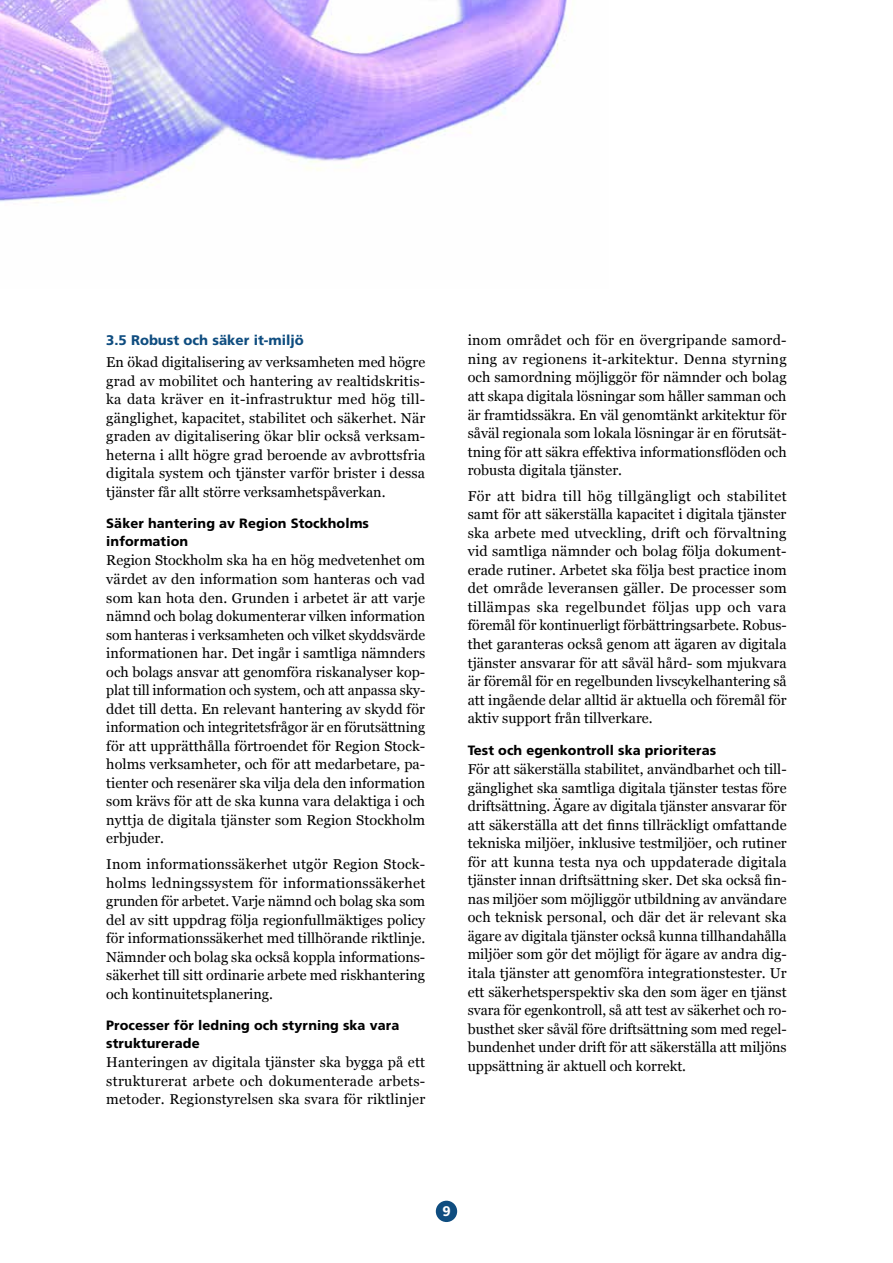
<style>
.page{position:relative;width:893px;height:1263px;background:#fff}
.page>*{position:absolute;margin:0;border:0;box-sizing:border-box;transform-origin:0 0}
.t1{font:14.25px/18.6px "Georgia";color:#000;text-align:justify}
.t2{font:800 13.95px "Frutiger SLLOTF";color:#0f4d80}
.t3{font:800 13.95px "Frutiger SLLOTF";color:#fff}
.t4{font:800 13.5px/17.5px "Frutiger SLLOTF";letter-spacing:.005em;color:#000}
</style>
<div class="page">
<img style="left:0;top:0;width:568px;height:202px">
<div style="left:436px;top:1201px;width:21px;height:21px;background:#0f4d80;border-radius:50%"></div>
<p class="t2" style="left:106px;top:332px;width:199px">3.5 Robust och säker it-miljö</p>
<p class="t1" style="left:106px;top:352px;width:320px">En ökad digitalisering av verksamheten med högre grad av mobilitet och hantering av realtidskritis&shy;ka data kräver en it-infrastruktur med hög till&shy;gänglighet, kapacitet, stabilitet och säkerhet. När graden av digitalisering ökar blir också verksam&shy;heterna i allt högre grad beroende av avbrottsfria digitala system och tjänster varför brister i dessa tjänster får allt större verksamhetspåverkan.</p>
<p class="t4" style="left:106px;top:515px;width:264px">Säker hantering av Region Stockholms information</p>
<p class="t1" style="left:106px;top:551px;width:320px">Region Stockholm ska ha en hög medvetenhet om värdet av den information som hanteras och vad som kan hota den. Grunden i arbetet är att varje nämnd och bolag dokumenterar vilken information som hanteras i verksamheten och vilket skyddsvärde informationen har. Det ingår i samtliga nämnders och bolags ansvar att genomföra riskanalyser kop&shy;plat till information och system, och att anpassa sky&shy;ddet till detta. En relevant hantering av skydd för information och integritetsfrågor är en förutsättning för att upprätthålla förtroendet för Region Stock&shy;holms verksamheter, och för att medarbetare, pa&shy;tienter och resenärer ska vilja dela den information som krävs för att de ska kunna vara delaktiga i och nyttja de digitala tjänster som Region Stockholm erbjuder.</p>
<p class="t1" style="left:106px;top:854px;width:321px">Inom informationssäkerhet utgör Region Stock&shy;holms ledningssystem för informationssäkerhet grunden för arbetet. Varje nämnd och bolag ska som del av sitt uppdrag följa regionfullmäktiges policy för informationssäkerhet med tillhörande riktlinje.<br>Nämnder och bolag ska också koppla informations&shy;säkerhet till sitt ordinarie arbete med riskhantering och kontinuitetsplanering.</p>
<p class="t4" style="left:106px;top:1016px;width:295px">Processer för ledning och styrning ska vara strukturerade</p>
<p class="t1" style="left:106px;top:1052px;width:320px">Hanteringen av digitala tjänster ska bygga på ett strukturerat arbete och dokumenterade arbets&shy;metoder. Regionstyrelsen ska svara för riktlinjer</p>
<p class="t1" style="left:468px;top:331px;width:320px">inom området och för en övergripande samord&shy;ning av regionens it-arkitektur. Denna styrning och samordning möjliggör för nämnder och bolag att skapa digitala lösningar som håller samman och är framtidssäkra. En väl genomtänkt arkitektur för såväl regionala som lokala lösningar är en förutsät&shy;tning för att säkra effektiva informationsflöden och robusta digitala tjänster.</p>
<p class="t1" style="left:468px;top:486px;width:320px">För att bidra till hög tillgängligt och stabilitet samt för att säkerställa kapacitet i digitala tjänster ska arbete med utveckling, drift och förvaltning vid samtliga nämnder och bolag följa dokument&shy;erade rutiner. Arbetet ska följa best practice inom det område leveransen gäller. De processer som tillämpas ska regelbundet följas upp och vara föremål för kontinuerligt förbättringsarbete. Robus&shy;thet garanteras också genom att ägaren av digitala tjänster ansvarar för att såväl hård- som mjukvara är föremål för en regelbunden livscykelhantering så att ingående delar alltid är aktuella och föremål för aktiv support från tillverkare.</p>
<p class="t4" style="left:468px;top:741px;width:250px">Test och egenkontroll ska prioriteras</p>
<p class="t1" style="left:468px;top:759px;width:321px">För att säkerställa stabilitet, användbarhet och till&shy;gänglighet ska samtliga digitala tjänster testas före driftsättning. Ägare av digitala tjänster ansvarar för att säkerställa att det finns tillräckligt omfattande tekniska miljöer, inklusive testmiljöer, och rutiner för att kunna testa nya och uppdaterade digitala tjänster innan driftsättning sker. Det ska också fin&shy;nas miljöer som möjliggör utbildning av användare och teknisk personal, och där det är relevant ska ägare av digitala tjänster också kunna tillhandahålla miljöer som gör det möjligt för ägare av andra dig&shy;itala tjänster att genomföra integrationstester. Ur ett säkerhetsperspektiv ska den som äger en tjänst svara för egenkontroll, så att test av säkerhet och ro&shy;busthet sker såväl före driftsättning som med regel&shy;bundenhet under drift för att säkerställa att miljöns uppsättning är aktuell och korrekt.</p>
<p class="t3" style="left:442px;top:1202px;width:10px">9</p>
</div>
